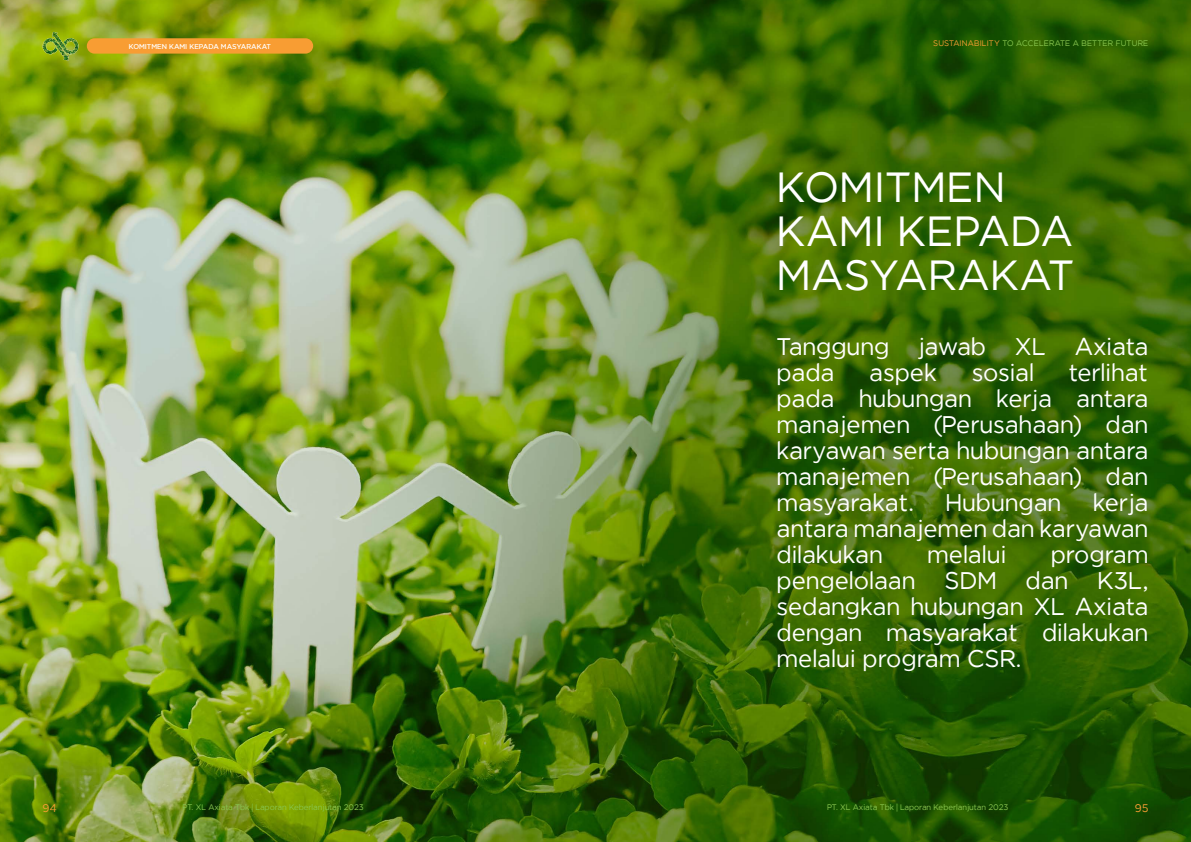
<style>
.page{position:relative;width:1191px;height:842px;background:#fff}
.page>*{position:absolute;margin:0;border:0;box-sizing:border-box;transform-origin:0 0}
.t1{font:42px/44px "Axiata";letter-spacing:.02em;color:#fff}
.t2{font:24px/26px "Axiata";color:#fff;text-align:justify}
.t3{font:11px "Axiata";color:#f89d33}
.t4{font:8px "Axiata";color:#89c650}
.t5{font:8px "Axiata";letter-spacing:.02em;color:#89c650}
.t6{font:500 7px "Axiata";color:#fff}
.s1{color:#f89d33}
</style>
<div class="page">
<img style="left:0;top:0;width:1191px;height:842px">
<div style="left:87px;top:38px;width:226px;height:16px;background:#f89d33;border-radius:8px"></div>
<img style="left:42px;top:32px;width:36px;height:28px">
<p class="t6" style="left:129px;top:42px;width:144px">KOMITMEN KAMI KEPADA MASYARAKAT</p>
<p class="t5" style="left:933px;top:38px;width:217px"><span class="s1">SUSTAINABILITY</span> TO ACCELERATE A BETTER FUTURE</p>
<h1 class="t1" style="left:777px;top:164px;width:299px">KOMITMEN<br>KAMI KEPADA<br>MASYARAKAT</h1>
<p class="t2" style="left:776px;top:333px;width:373px">Tanggung jawab XL Axiata pada</p>
<p class="t2" style="left:776px;top:359px;width:373px;text-indent:292px">terlihat pada hubungan kerja antara manajemen (Perusahaan) dan karyawan serta hubungan antara manajemen (Perusahaan) dan masyarakat.</p>
<p class="t2" style="left:869px;top:359px;width:69px">aspek</p>
<p class="t2" style="left:971px;top:359px;width:64px">sosial</p>
<p class="t2" style="left:776px;top:489px;width:373px;text-indent:316px">kerja antara manajemen dan karyawan dilakukan</p>
<p class="t2" style="left:945px;top:489px;width:118px">Hubungan</p>
<p class="t2" style="left:927px;top:541px;width:81px">melalui</p>
<p class="t2" style="left:776px;top:541px;width:373px;text-indent:274px">program pengelolaan SDM dan K3L, sedangkan hubungan XL Axiata dengan masyarakat dilakukan melalui program CSR.</p>
<p class="t3" style="left:43px;top:801px;width:16px">94</p>
<p class="t4" style="left:183px;top:802px;width:183px">PT. XL Axiata Tbk | Laporan Keberlanjutan 2023</p>
<p class="t4" style="left:827px;top:802px;width:183px">PT. XL Axiata Tbk | Laporan Keberlanjutan 2023</p>
<p class="t3" style="left:1134px;top:801px;width:15px">95</p>
</div>
